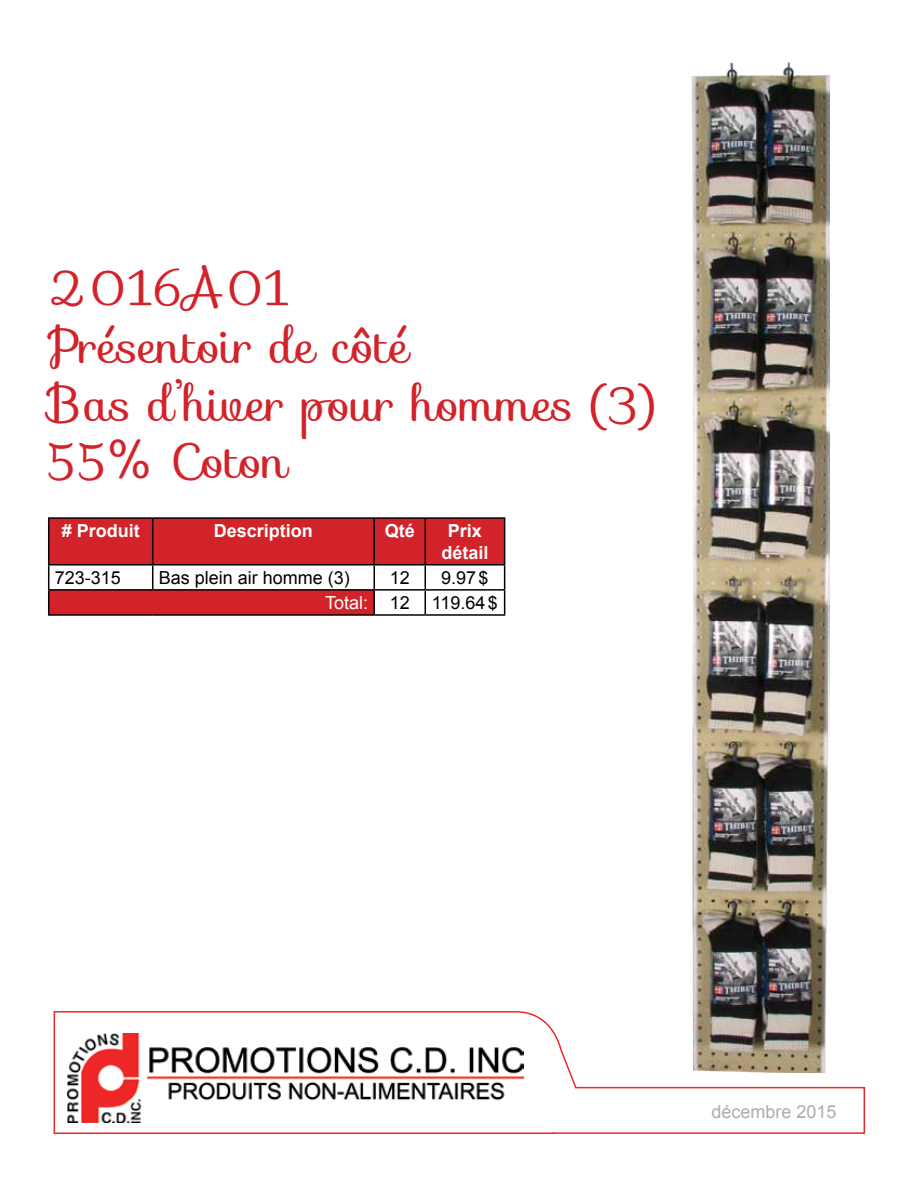
<style>
.page{position:relative;width:918px;height:1188px;background:#fff}
.page>*{position:absolute;margin:0;border:0;box-sizing:border-box;transform-origin:0 0}
.t1{font:48px/57.6px "Sofia";color:#d2232a}
.t2{font:18px/25px "Arial";color:#000}
.t3{font:700 18px/21.6px "Arial";color:#fff;text-align:center}
.t4{font:18px "Arial";color:#abadb0}
.s1{color:#fff}
</style>
<div class="page">
<svg style="left:53px;top:1011px;width:813px;height:123px"></svg>
<img style="left:67px;top:1034px;width:456px;height:89px">
<svg style="left:49px;top:519px;width:455px;height:95px;fill:#d2232a"></svg>
<hr style="left:48px;top:517px;width:105px;height:2px;background:#000">
<hr style="left:48px;top:519px;width:1px;height:45px;background:#000">
<hr style="left:153px;top:517px;width:221px;height:2px;background:#000">
<hr style="left:152px;top:519px;width:1px;height:45px;background:#000">
<hr style="left:374px;top:517px;width:51px;height:2px;background:#000">
<hr style="left:373px;top:519px;width:2px;height:45px;background:#000">
<hr style="left:425px;top:517px;width:80px;height:2px;background:#000">
<hr style="left:425px;top:519px;width:1px;height:45px;background:#000">
<hr style="left:504px;top:519px;width:1px;height:45px;background:#000">
<hr style="left:48px;top:564px;width:105px;height:2px;background:#000">
<hr style="left:153px;top:564px;width:221px;height:2px;background:#000">
<svg style="left:152px;top:566px;width:1px;height:23px"></svg>
<hr style="left:374px;top:564px;width:51px;height:2px;background:#000">
<hr style="left:373px;top:566px;width:2px;height:23px;background:#000">
<hr style="left:425px;top:564px;width:80px;height:2px;background:#000">
<hr style="left:48px;top:589px;width:105px;height:2px;background:#000">
<svg style="left:48px;top:566px;width:1px;height:48px"></svg>
<hr style="left:153px;top:589px;width:221px;height:2px;background:#000">
<hr style="left:374px;top:589px;width:51px;height:2px;background:#000">
<hr style="left:373px;top:591px;width:2px;height:23px;background:#000">
<hr style="left:425px;top:589px;width:80px;height:2px;background:#000">
<svg style="left:425px;top:566px;width:1px;height:48px"></svg>
<svg style="left:504px;top:566px;width:1px;height:48px"></svg>
<hr style="left:48px;top:614px;width:105px;height:2px;background:#000">
<hr style="left:153px;top:614px;width:221px;height:2px;background:#000">
<hr style="left:374px;top:614px;width:51px;height:2px;background:#000">
<hr style="left:425px;top:614px;width:80px;height:2px;background:#000">
<img style="left:691px;top:62px;width:138px;height:1011px">
<p class="t1" style="left:48px;top:260px;width:608px">2016A01<br>Présentoir de côté<br>Bas d’hiver pour hommes (3)<br>55% Coton</p>
<p class="t3" style="left:62px;top:521px;width:80px"># Produit</p>
<p class="t3" style="left:214px;top:521px;width:101px">Description</p>
<p class="t3" style="left:385px;top:521px;width:32px">Qté</p>
<p class="t3" style="left:441px;top:521px;width:49px">Prix détail</p>
<p class="t2" style="left:55px;top:565px;width:68px">723-315</p>
<p class="t2" style="left:159px;top:565px;width:193px">Bas plein air homme (3)</p>
<p class="t2" style="left:390px;top:565px;width:22px">12</p>
<p class="t2" style="left:325px;top:565px;width:174px;text-indent:116px">9.97$<br><span class="s1">Total:</span> 12 119.64$</p>
<p class="t4" style="left:711px;top:1100px;width:127px">décembre 2015</p>
</div>
